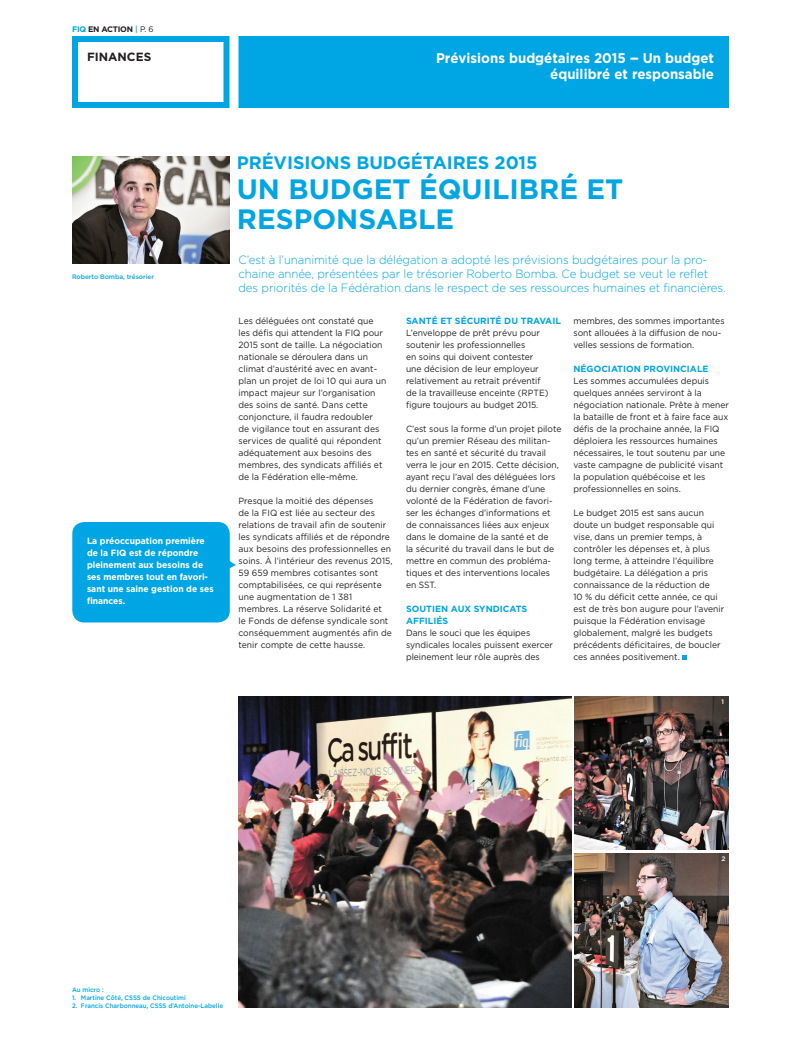
<style>
.page{position:relative;width:801px;height:1044px;background:#fff}
.page>*{position:absolute;margin:0;border:0;box-sizing:border-box;transform-origin:0 0}
.t1{font:700 28px/30px "Gotham";letter-spacing:.07em;color:#00a6e4}
.t2{font:700 18px "Gotham";letter-spacing:-.005em;color:#00a6e4}
.t3{font:700 14px/16px "Gotham";color:#fff;text-align:right;scale:.95 1}
.t4{font:300 12px/14px "Gotham";letter-spacing:-.005em;color:#00a6e4;scale:.95 1}
.t5{font:700 11.9px "Gotham";color:#231f20}
.t6{font:9px/12px "Gotham";color:#231f20;scale:.95 1}
.t7{font:700 9px/12px "Gotham";color:#fff;scale:.95 1}
.t8{font:700 9px/12px "Gotham";letter-spacing:.155em;color:#00a6e4}
.t9{font:700 8px "Gotham";color:#231f20}
.t10{font:500 6.5px "Gotham";color:#00a6e4;scale:.95 1}
.t11{font:500 6.5px "Gotham";color:#00a6e4}
.t12{font:500 6.5px "Gotham";color:#fff}
.s1{color:#00a6e4}
.s2{font-weight:500;color:#00a6e4}
.s3{font-weight:400}
</style>
<div class="page">
<div style="left:72px;top:36px;width:158px;height:72px;border:6px solid #00a6e4"></div>
<div style="left:242px;top:39px;width:484px;height:66px;background:#00a6e4"></div>
<div style="left:238px;top:36px;width:491px;height:72px;border:6px solid #00a6e4"></div>
<svg style="left:682px;top:656px;width:5px;height:4px"></svg>
<div style="left:72px;top:522px;width:158px;height:100px;background:#00a6e4;border-radius:12px"></div>
<svg style="left:229px;top:555px;width:7px;height:18px"></svg>
<img style="left:72px;top:156px;width:158px;height:108px">
<img style="left:238px;top:696px;width:334px;height:312px">
<img style="left:574px;top:853px;width:155px;height:155px">
<img style="left:574px;top:696px;width:155px;height:154px">
<p class="t9" style="left:72px;top:24px;width:83px"><span class="s1">FIQ</span> en action <span class="s2">|</span> <span class="s3">p. 6</span></p>
<h3 class="t5" style="left:87px;top:50px;width:64px">Fi nances</h3>
<h3 class="t3" style="left:436px;top:49px;width:294px">Prévisions budgétaires 2015 -- Un budget équilibré et responsable</h3>
<p class="t11" style="left:72px;top:273px;width:84px">Roberto Bomba, trésorier</p>
<p class="t7" style="left:87px;top:535px;width:135px">La préoccupation première de la FIQ est de répondre pleinement aux besoins de ses membres tout en favori&shy;sant une saine gestion de ses finances.</p>
<h2 class="t2" style="left:237px;top:152px;width:47px">Prévisi</h2>
<h2 class="t2" style="left:310px;top:152px;width:229px">ons budgétai res 2015</h2>
<h1 class="t1" style="left:237px;top:173px;width:388px">Un budget équi li bré et responsable</h1>
<p class="t4" style="left:238px;top:252px;width:514px">C’est à l’unanimité que la délégation a adopté les prévisions budgétaires pour la pro&shy;chaine année, présentées par le trésorier Roberto Bomba. Ce budget se veut le reflet des priorités de la Fédération dans le respect de ses ressources humaines et financières.</p>
<p class="t6" style="left:238px;top:315px;width:157px">Les déléguées ont constaté que les défis qui attendent la FIQ pour<br>2015 sont de taille. La négociation nationale se déroulera dans un climat d’austérité avec en avant&shy;plan un projet de loi 10 qui aura un impact majeur sur l’organisation des soins de santé. Dans cette conjoncture, il faudra redoubler<br>de vigilance tout en assurant des services de qualité qui répondent adéquatement aux besoins des membres, des syndicats affiliés et de la Fédération elle-même.</p>
<p class="t6" style="left:238px;top:495px;width:164px">Presque la moitié des dépenses<br>de la FIQ est liée au secteur des relations de travail afin de soutenir les syndicats affiliés et de répondre aux besoins des professionnelles en soins. À l’intérieur des revenus 2015, 59 659 membres cotisantes sont comptabilisées, ce qui représente une augmentation de 1 381 membres. La réserve Solidarité et<br>le Fonds de défense syndicale sont conséquemment augmentés afin de tenir compte de cette hausse.</p>
<p class="t8" style="left:406px;top:315px;width:134px">Santé et sécurité du travai</p>
<p class="t8" style="left:555px;top:315px;width:7px">l</p>
<p class="t6" style="left:406px;top:327px;width:151px">L’enveloppe de prêt prévu pour soutenir les professionnelles<br>en soins qui doivent contester une décision de leur employeur relativement au retrait préventif de la travailleuse enceinte (RPTE) figure toujours au budget 2015.</p>
<p class="t6" style="left:406px;top:423px;width:165px">C’est sous la forme d’un projet pilote qu’un premier Réseau des militan&shy;tes en santé et sécurité du travail verra le jour en 2015. Cette décision, ayant reçu l’aval des déléguées lors du dernier congrès, émane d’une volonté de la Fédération de favori&shy;ser les échanges d’informations et de connaissances liées aux enjeux dans le domaine de la santé et de<br>la sécurité du travail dans le but de mettre en commun des probléma&shy;tiques et des interventions locales en SST.</p>
<p class="t8" style="left:406px;top:603px;width:122px">Souti en aux syndicats affi</p>
<p class="t8" style="left:428px;top:615px;width:21px">li és</p>
<p class="t6" style="left:406px;top:627px;width:156px">Dans le souci que les équipes syndicales locales puissent exercer pleinement leur rôle auprès des</p>
<p class="t6" style="left:574px;top:315px;width:161px">membres, des sommes importantes sont allouées à la diffusion de nou&shy;velles sessions de formation.</p>
<p class="t8" style="left:574px;top:363px;width:114px">N égociation provi ncia</p>
<p class="t8" style="left:697px;top:363px;width:13px">le</p>
<p class="t6" style="left:574px;top:375px;width:165px">Les sommes accumulées depuis quelques années serviront à la négociation nationale. Prête à mener la bataille de front et à faire face aux défis de la prochaine année, la FIQ déploiera les ressources humaines nécessaires, le tout soutenu par une vaste campagne de publicité visant la population québécoise et les professionnelles en soins.</p>
<p class="t6" style="left:574px;top:507px;width:160px">Le budget 2015 est sans aucun doute un budget responsable qui vise, dans un premier temps, à contrôler les dépenses et, à plus long terme, à atteindre l’équilibre budgétaire. La délégation a pris connaissance de la réduction de<br>10 % du déficit cette année, ce qui est de très bon augure pour l’avenir puisque la Fédération envisage globalement, malgré les budgets précédents déficitaires, de boucler ces années positivement.</p>
<p class="t12" style="left:721px;top:698px;width:4px">1</p>
<p class="t10" style="left:72px;top:986px;width:35px">Au micro :</p>
<p class="t10" style="left:72px;top:994px;width:61px">1. Martine Côté, CSSS</p>
<p class="t10" style="left:143px;top:994px;width:47px">de Chicoutimi</p>
<p class="t10" style="left:72px;top:1002px;width:88px">2. Francis Charbonneau, CSSS</p>
<p class="t10" style="left:168px;top:1002px;width:59px">d’Antoine-Labelle</p>
<p class="t12" style="left:722px;top:855px;width:5px">2</p>
</div>
